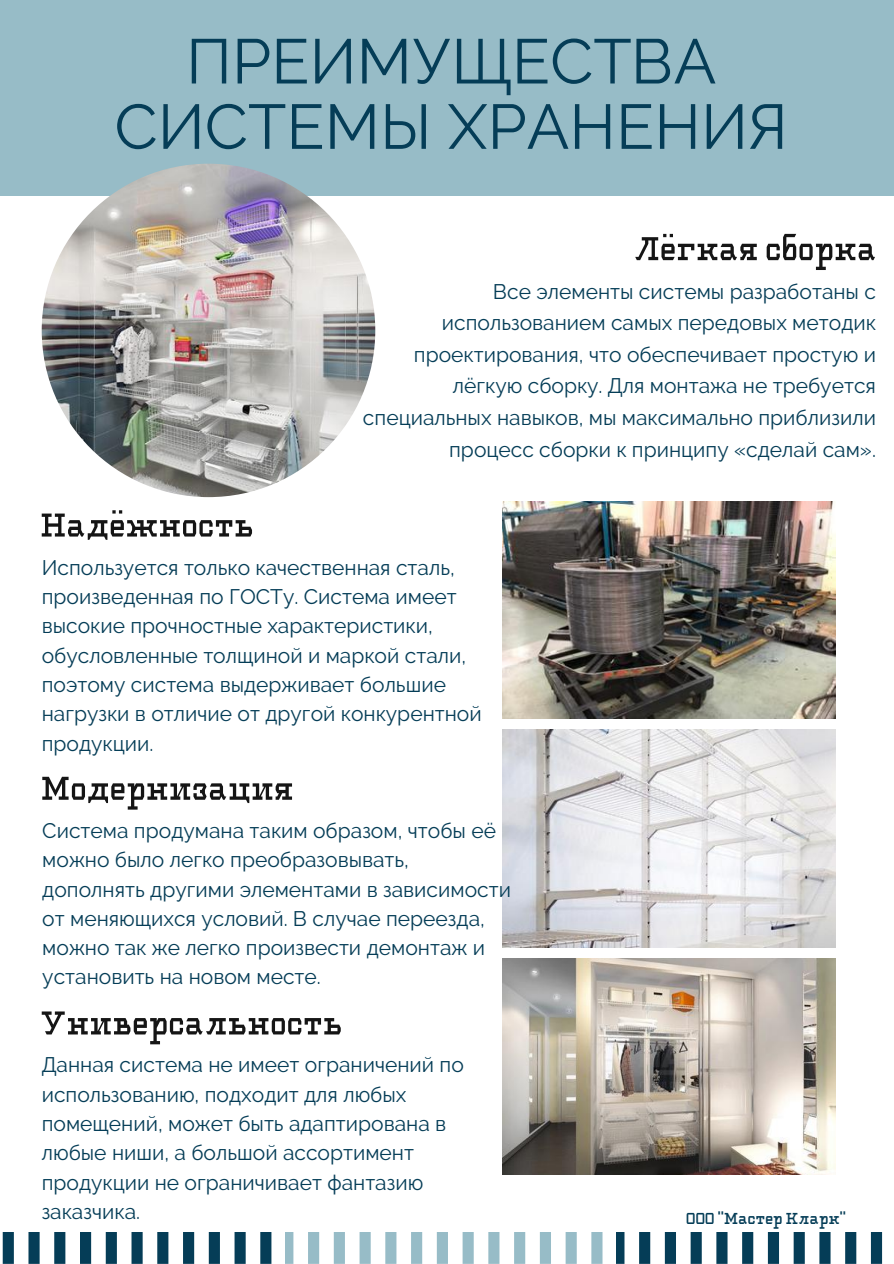
<style>
.page{position:relative;width:894px;height:1264px;background:#fff}
.page>*{position:absolute;margin:0;border:0;box-sizing:border-box;transform-origin:0 0}
.t1{font:62.85px/65.2px "Raleway";color:#053d57;text-align:center}
.t2{font:52.5px "Font from NATO";color:#151515}
.t3{font:25.35px "Font from NATO";color:#053d57}
.t4{font:21px/29.2px "Raleway";color:#053d57}
</style>
<div class="page">
<div style="left:0;top:0;width:893px;height:195px;background:#97bcc7"></div>
<svg style="left:2px;top:1232px;width:270px;height:31px"></svg>
<svg style="left:286px;top:1232px;width:317px;height:31px"></svg>
<svg style="left:616px;top:1232px;width:267px;height:31px"></svg>
<img style="left:503px;top:501px;width:332px;height:217px">
<img style="left:503px;top:729px;width:332px;height:218px">
<img style="left:503px;top:958px;width:332px;height:216px">
<img style="left:42px;top:164px;width:333px;height:333px;border-radius:50%">
<h1 class="t1" style="left:114px;top:29px;width:674px">ПРЕИМУЩЕСТВА<br>СИСТЕМЫ ХРАНЕНИЯ</h1>
<h2 class="t2" style="left:635px;top:224px;width:244px">Лёгкаясборка</h2>
<p class="t4" style="left:363px;top:276px;width:514px;line-height:31.5px;text-align:right">Все элементы системы разработаны с использованием самых передовых методик проектирования, что обеспечивает простую и лёгкую сборку. Для монтажа не требуется специальных навыков, мы максимально приблизили процесс сборки к принципу «сделай сам».</p>
<h2 class="t2" style="left:42px;top:500px;width:215px">Надёжность</h2>
<p class="t4" style="left:42px;top:552px;width:441px">Используется только качественная сталь, произведенная по ГОСТу. Система имеет высокие прочностные характеристики, обусловленные толщиной и маркой стали, поэтому система выдерживает большие нагрузки в отличие от другой конкурентной продукции.</p>
<h2 class="t2" style="left:42px;top:763px;width:254px">Модернизация</h2>
<p class="t4" style="left:42px;top:815px;width:470px">Система продумана таким образом, чтобы её можно было легко преобразовывать, дополнять другими элементами в зависимости от меняющихся условий. В случае переезда, можно так же легко произвести демонтаж и установить на новом месте.</p>
<h2 class="t2" style="left:42px;top:998px;width:304px">Универсальность</h2>
<p class="t4" style="left:42px;top:1050px;width:423px">Данная система не имеет ограничений по использованию, подходит для любых помещений, может быть адаптирована в любые ниши, а большой ассортимент продукции не ограничивает фантазию заказчика.</p>
<p class="t3" style="left:686px;top:1206px;width:161px">ООО "Мастер Кларк"</p>
</div>
